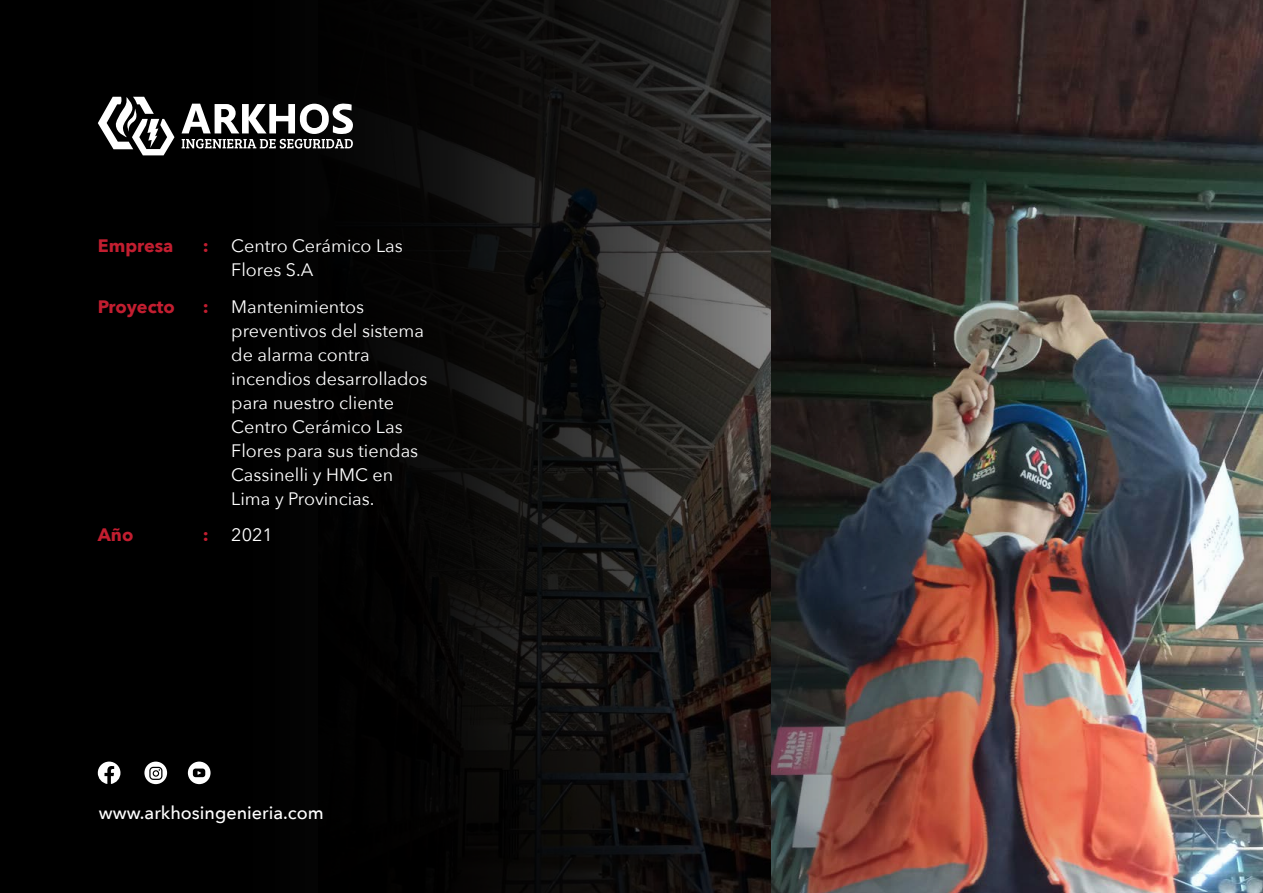
<style>
.page{position:relative;width:1263px;height:893px;background:#fff}
.page>*{position:absolute;margin:0;border:0;box-sizing:border-box;transform-origin:0 0}
.t1{font:18px/24px "Avenir Next";color:#fff}
.t2{font:500 18px "Avenir Next";color:#fff}
.t3{font:700 18px "Avenir Next";color:#c21e30}
</style>
<div class="page">
<img style="left:0;top:0;width:1263px;height:893px">
<svg style="left:98px;top:97px;width:76px;height:58px"></svg>
<svg style="left:182px;top:103px;width:171px;height:46px"></svg>
<svg style="left:98px;top:762px;width:22px;height:22px"></svg>
<svg style="left:188px;top:762px;width:23px;height:22px"></svg>
<svg style="left:144px;top:762px;width:23px;height:22px"></svg>
<p class="t3" style="left:98px;top:230px;width:77px">Empresa</p>
<p class="t3" style="left:203px;top:230px;width:7px">:</p>
<p class="t1" style="left:231px;top:233px;width:173px">Centro Cerámico Las<br>Flores S.A</p>
<p class="t3" style="left:98px;top:291px;width:78px">Proyecto</p>
<p class="t3" style="left:203px;top:291px;width:7px">:</p>
<p class="t1" style="left:231px;top:294px;width:198px">Mantenimientos preventivos del sistema de alarma contra incendios desarrollados para nuestro cliente<br>Centro Cerámico Las<br>Flores para sus tiendas<br>Cassinelli y HMC en<br>Lima y Provincias.</p>
<p class="t3" style="left:98px;top:519px;width:37px">Año</p>
<p class="t3" style="left:203px;top:519px;width:7px">:</p>
<p class="t1" style="left:231px;top:522px;width:43px">2021</p>
<p class="t2" style="left:99px;top:797px;width:226px">www.arkhosingenieria.com</p>
</div>
